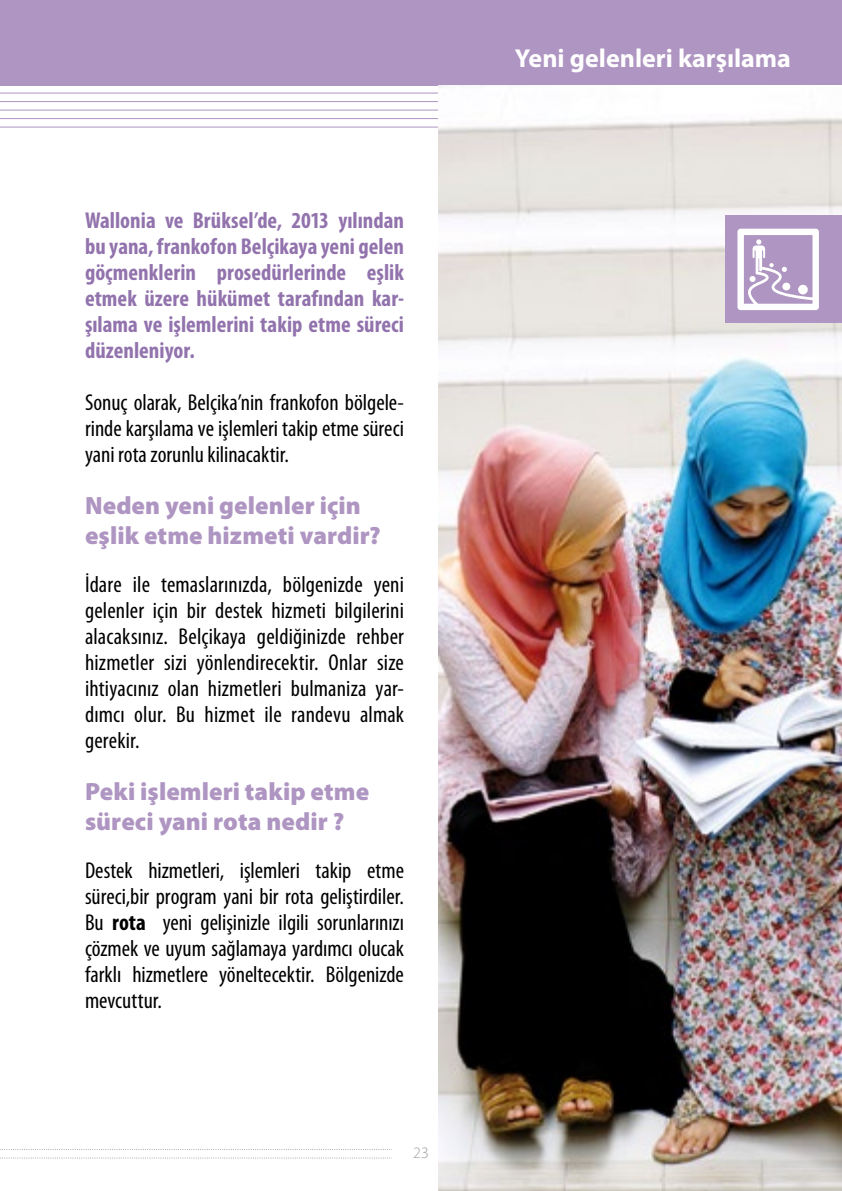
<style>
.page{position:relative;width:842px;height:1191px;background:#fff}
.page>*{position:absolute;margin:0;border:0;box-sizing:border-box;transform-origin:0 0}
.t1{font:700 26px "Myriad Pro";color:#fff}
.t2{font:900 25px/30px "Myriad Pro";color:#af95c2}
.t3{font:condensed 23px/26px "Myriad Pro";color:#000;text-align:justify}
.t4{font:700 condensed 23px/26px "Myriad Pro";color:#9273ad;text-align:justify}
.t5{font:300 16px "Myriad Pro";color:#9c9e9f}
.s1{font-weight:700}
</style>
<div class="page">
<svg style="left:0;top:1149px;width:392px;height:1px"></svg>
<svg style="left:0;top:1157px;width:392px;height:1px"></svg>
<hr style="left:0;top:93px;width:438px;height:1px;background:#af95c2">
<hr style="left:0;top:101px;width:438px;height:1px;background:#af95c2">
<hr style="left:0;top:110px;width:438px;height:1px;background:#af95c2">
<hr style="left:0;top:118px;width:438px;height:1px;background:#af95c2">
<hr style="left:0;top:127px;width:438px;height:1px;background:#af95c2">
<div style="left:0;top:0;width:842px;height:85px;background:#af95c2"></div>
<img style="left:438px;top:85px;width:404px;height:1106px">
<div style="left:726px;top:215px;width:116px;height:108px;background:#af95c2"></div>
<svg style="left:737px;top:229px;width:82px;height:81px"></svg>
<div style="left:782px;top:282px;width:8px;height:8px;background:#fff;border-radius:50%"></div>
<div style="left:798px;top:285px;width:10px;height:9px;background:#fff;border-radius:50%"></div>
<p class="t4" style="left:85px;top:208px;width:320px">Wallonia ve Brüksel’de, 2013 yılından bu yana, frankofon Belçikaya yeni gelen göçmenklerin prosedürlerinde eşlik etmek üzere hükümet tarafından kar&shy;şılama ve işlemlerini takip etme süreci düzenleniyor.</p>
<p class="t3" style="left:85px;top:390px;width:320px">Sonuç olarak, Belçika’nin frankofon bölgele&shy;rinde karşılama ve işlemleri takip etme süreci yani rota zorunlu kilinacaktir.</p>
<p class="t2" style="left:85px;top:491px;width:297px">Neden yeni gelenler için eşlik etme hizmeti vardir?</p>
<p class="t3" style="left:85px;top:572px;width:320px">İdare ile temaslarınızda, bölgenizde yeni gelenler için bir destek hizmeti bilgilerini alacaksınız. Belçikaya geldiğinizde rehber hizmetler sizi yönlendirecektir. Onlar size ihtiyacınız olan hizmetleri bulmaniza yar&shy;dımcı olur. Bu hizmet ile randevu almak gerekir.</p>
<p class="t2" style="left:85px;top:777px;width:286px">Peki işlemleri takip etme süreci yani rota nedir ?</p>
<p class="t3" style="left:85px;top:858px;width:320px">Destek hizmetleri, işlemleri takip etme süreci,bir program yani bir rota geliştirdiler.<br>Bu <span class="s1">rota</span> yeni gelişinizle ilgili sorunlarınızı çözmek ve uyum sağlamaya yardımcı olucak farklı hizmetlere yöneltecektir. Bölgenizde mevcuttur.</p>
<p class="t5" style="left:413px;top:1144px;width:17px">23</p>
<p class="t1" style="left:515px;top:41px;width:278px">Yeni gelenleri karşılama</p>
</div>
